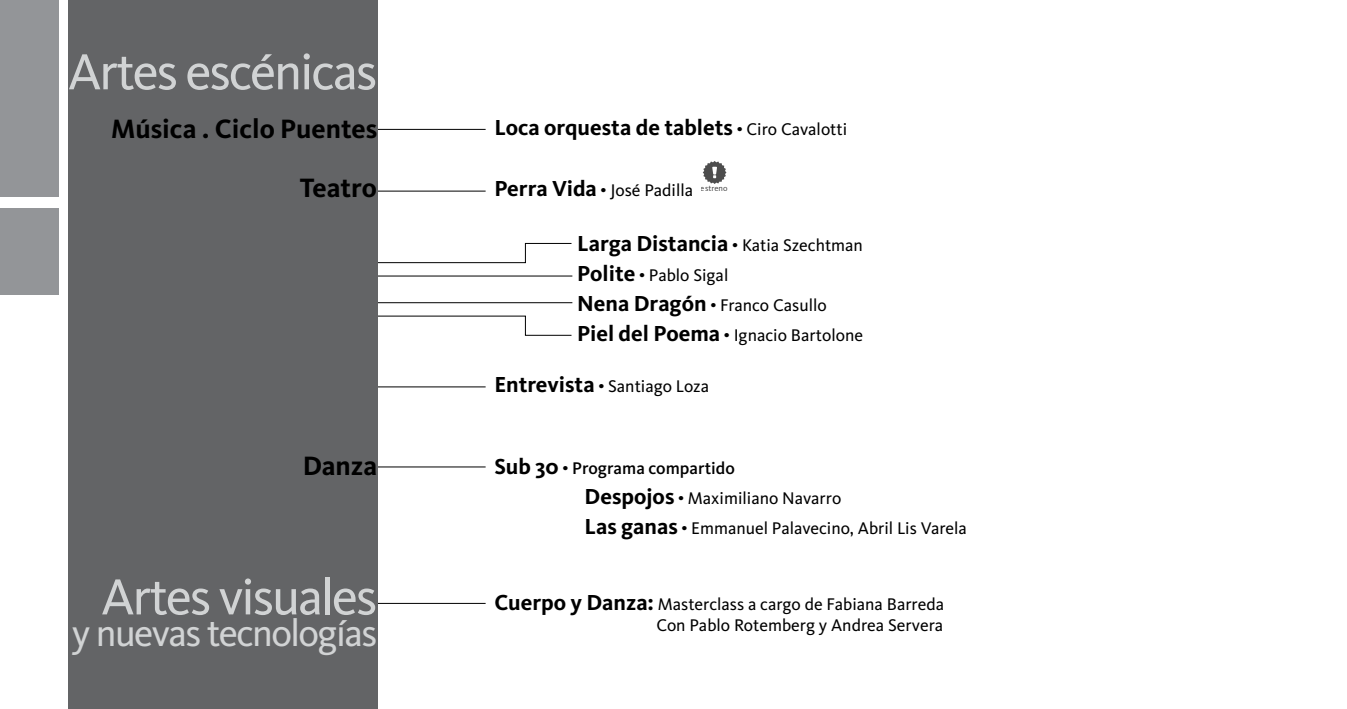
<style>
.page{position:relative;width:1347px;height:709px;background:#fff}
.page>*{position:absolute;margin:0;border:0;box-sizing:border-box;transform-origin:0 0}
.t1{font:52.5px "Kievit";letter-spacing:-.04em;color:#d1d3d4}
.t2{font:38.75px "Kievit";letter-spacing:-.04em;color:#d1d3d4}
.t3{font:700 27.5px/59.5px "Kievit";color:#000;text-align:right}
.t4{font:700 22.5px "Kievit";color:#000}
.t5{font:17.5px/30px "Kievit";color:#000}
.t6{font:8.38px "Kievit";color:#000}
.s1{font-weight:400;font-size:17.5px}
.s2{font-weight:700;font-size:22.5px}
.s3{font-weight:500}
</style>
<div class="page">
<hr style="left:362px;top:276px;width:210px;height:1px;background:#000">
<hr style="left:362px;top:302px;width:210px;height:1px;background:#000">
<hr style="left:276px;top:603px;width:209px;height:1px;background:#000">
<svg style="left:377px;top:315px;width:195px;height:21px"></svg>
<svg style="left:377px;top:243px;width:195px;height:20px"></svg>
<hr style="left:376px;top:466px;width:109px;height:1px;background:#000">
<hr style="left:376px;top:129px;width:109px;height:1px;background:#000">
<hr style="left:376px;top:191px;width:109px;height:1px;background:#000">
<hr style="left:376px;top:386px;width:109px;height:1px;background:#000">
<div style="left:0;top:0;width:58px;height:196px;background:#939598"></div>
<div style="left:0;top:208px;width:58px;height:87px;background:#939598"></div>
<div style="left:68px;top:0;width:309px;height:709px;background:#636466"></div>
<svg style="left:703px;top:161px;width:23px;height:23px"></svg>
<h1 class="t1" style="left:68px;top:42px;width:311px">Artes escénicas</h1>
<h3 class="t3" style="left:111px;top:99px;width:268px">Música . Ciclo Puentes<br>Teatro</h3>
<h3 class="t3" style="left:303px;top:436px;width:76px">Danza</h3>
<h1 class="t1" style="left:101px;top:567px;width:278px">Artes visuales</h1>
<h2 class="t2" style="left:72px;top:611px;width:307px">y nuevas tecnologías</h2>
<p class="t4" style="left:494px;top:114px;width:354px">Loca orquesta de tablets <sup>.</sup> <span class="s1">Ciro Cavalotti</span></p>
<p class="t5" style="left:494px;top:175px;width:200px"><span class="s2">Perra Vida</span> <sup>.</sup> José Padilla</p>
<p class="t6" style="left:701px;top:183px;width:28px">estreno</p>
<p class="t4" style="left:577px;top:230px;width:287px">Larga Distancia <sup>.</sup> <span class="s1">Katia Szechtman</span></p>
<p class="t5" style="left:577px;top:260px;width:287px"><span class="s2">Polite</span> <sup>.</sup> Pablo Sigal<br><span class="s2">Nena Dragón</span> <sup>.</sup> Franco Casullo<br><span class="s2">Piel del Poema</span> <sup>.</sup> Ignacio Bartolone</p>
<p class="t5" style="left:494px;top:371px;width:216px"><span class="s2">Entrevista</span> <sup>.</sup> Santiago Loza</p>
<p class="t5" style="left:584px;top:453px;width:384px;text-indent:-90px"><span class="s2">Sub 30</span> <sup>.</sup> <span class="s3">Programa compartido<br></span><span class="s2">Despojos</span> <sup>.</sup> Maximiliano Navarro<br><span class="s2">Las ganas</span> <sup>.</sup> Emmanuel Palavecino, Abril Lis Varela</p>
<p class="t5" style="left:494px;top:594px;width:451px;line-height:20.1px;text-align:right"><span class="s2">Cuerpo y Danza:</span> Masterclass a cargo de Fabiana Barreda<br>Con Pablo Rotemberg y Andrea Servera</p>
</div>
